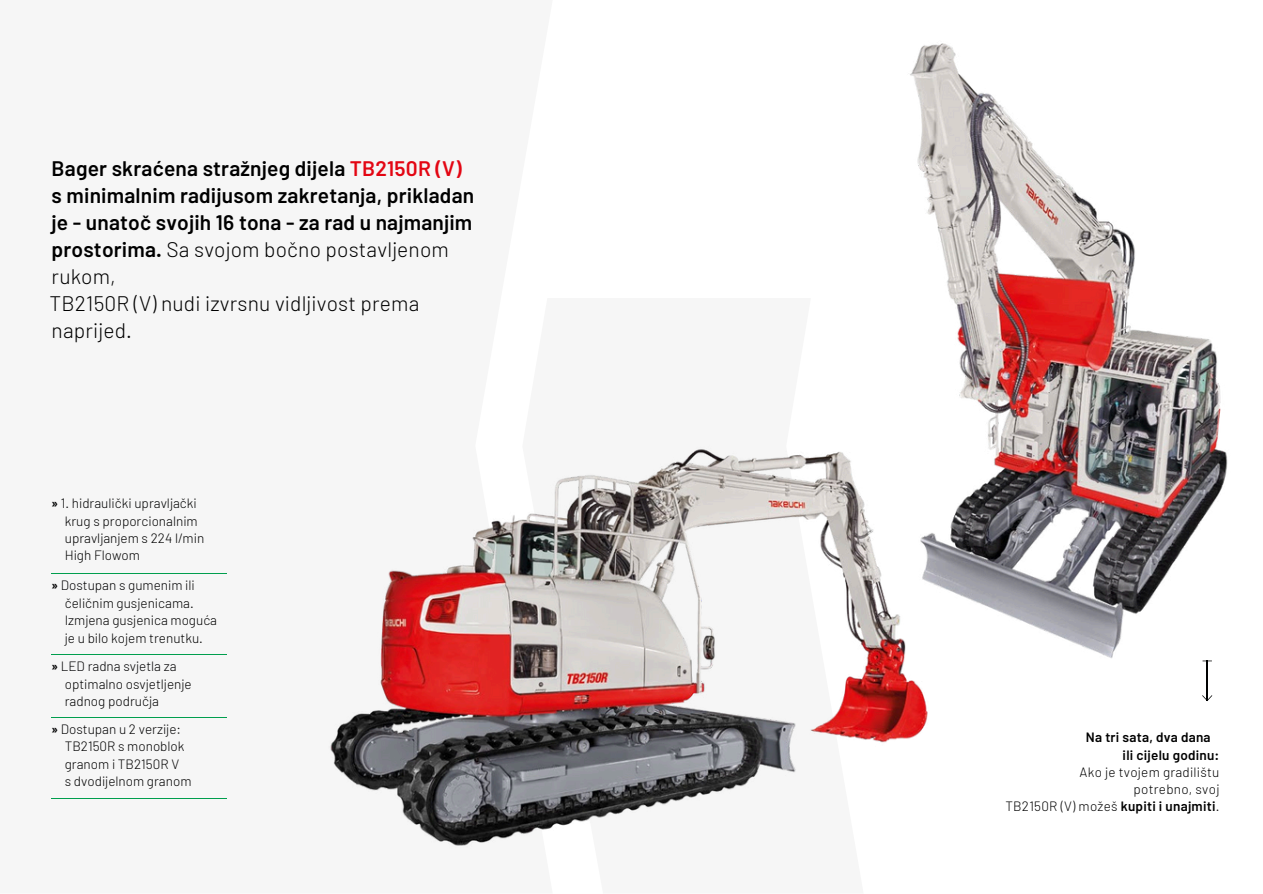
<style>
.page{position:relative;width:1263px;height:894px;background:#fff}
.page>*{position:absolute;margin:0;border:0;box-sizing:border-box;transform-origin:0 0}
.t1{font:600 21px/27px "Barlow";letter-spacing:.01em;color:#000}
.t2{font:300 21px "Barlow";letter-spacing:.01em;color:#000}
.t3{font:300 13.5px/16.8px "Barlow";color:#000}
.t4{font:300 13.5px/16.8px "Barlow";letter-spacing:.02em;color:#000;text-align:right}
.t5{font:300 13.5px "Barlow";color:#020203}
.t6{font:300 13.5px "Barlow";color:#010202}
.t7{font:600 13.5px "Barlow";letter-spacing:.02em;color:#000}
.s1{color:#e30613}
.s2{font-weight:300}
.s3{font-weight:600}
</style>
<div class="page">
<hr style="left:1207px;top:660px;width:1px;height:40px;background:#010202">
<svg style="left:1202px;top:695px;width:10px;height:6px"></svg>
<img style="left:910px;top:43px;width:318px;height:638px">
<img style="left:328px;top:391px;width:655px;height:458px">
<hr style="left:51px;top:573px;width:176px;height:1px;background:#009e4d">
<hr style="left:51px;top:654px;width:176px;height:1px;background:#009e4d">
<hr style="left:51px;top:717px;width:176px;height:1px;background:#009e4d">
<hr style="left:51px;top:798px;width:176px;height:1px;background:#009e4d">
<h1 class="t1" style="left:52px;top:154px;width:424px">Bager skraćena stražnjeg dijela <span class="s1">TB2150R (V) </span>s minimalnim radijusom zakretanja, prikladan je - unatoč svojih 16 tona - za rad u najmanjim prostorima. <span class="s2">Sa svojom bočno postavljenom rukom,</span></h1>
<h1 class="t2" style="left:49px;top:290px;width:371px">TB2150R (V) nudi izvrsnu vidljivost prema</h1>
<p class="t2" style="left:52px;top:317px;width:82px">naprijed.</p>
<p class="t6" style="left:51px;top:494px;width:147px"><span class="s3">»</span> 1. hidraulički upravljački</p>
<p class="t3" style="left:65px;top:512px;width:141px">krug s proporcionalnim upravljanjem s 224 l/min<br>High Flowom</p>
<p class="t5" style="left:51px;top:576px;width:145px"><span class="s3">»</span> Dostupan s gumenim ili</p>
<p class="t3" style="left:65px;top:594px;width:130px">čeličnim gusjenicama.</p>
<p class="t3" style="left:65px;top:611px;width:154px">Izmjena gusjenica moguća</p>
<p class="t3" style="left:65px;top:629px;width:140px">je u bilo kojem trenutku.</p>
<p class="t5" style="left:51px;top:657px;width:127px"><span class="s3">»</span> LED radna svjetla za</p>
<p class="t3" style="left:65px;top:675px;width:128px">optimalno osvjetljenje</p>
<p class="t3" style="left:65px;top:692px;width:96px">radnog područja</p>
<p class="t5" style="left:51px;top:720px;width:132px"><span class="s3">»</span> Dostupan u 2 verzije:</p>
<p class="t3" style="left:65px;top:737px;width:121px">TB2150R s monoblok</p>
<p class="t3" style="left:65px;top:755px;width:116px">granom i TB2150R V</p>
<p class="t3" style="left:65px;top:771px;width:128px">s dvodijelnom granom</p>
<p class="t7" style="left:1086px;top:728px;width:126px">Na tri sata, dva dana</p>
<h2 class="t4" style="left:1005px;top:746px;width:216px"><span class="s3">ili cijelu godinu:<br></span>Ako je tvojem gradilištu<br>potrebno, svoj<br>TB2150R (V) možeš <span class="s3">kupiti i unajmiti</span>.</h2>
</div>
